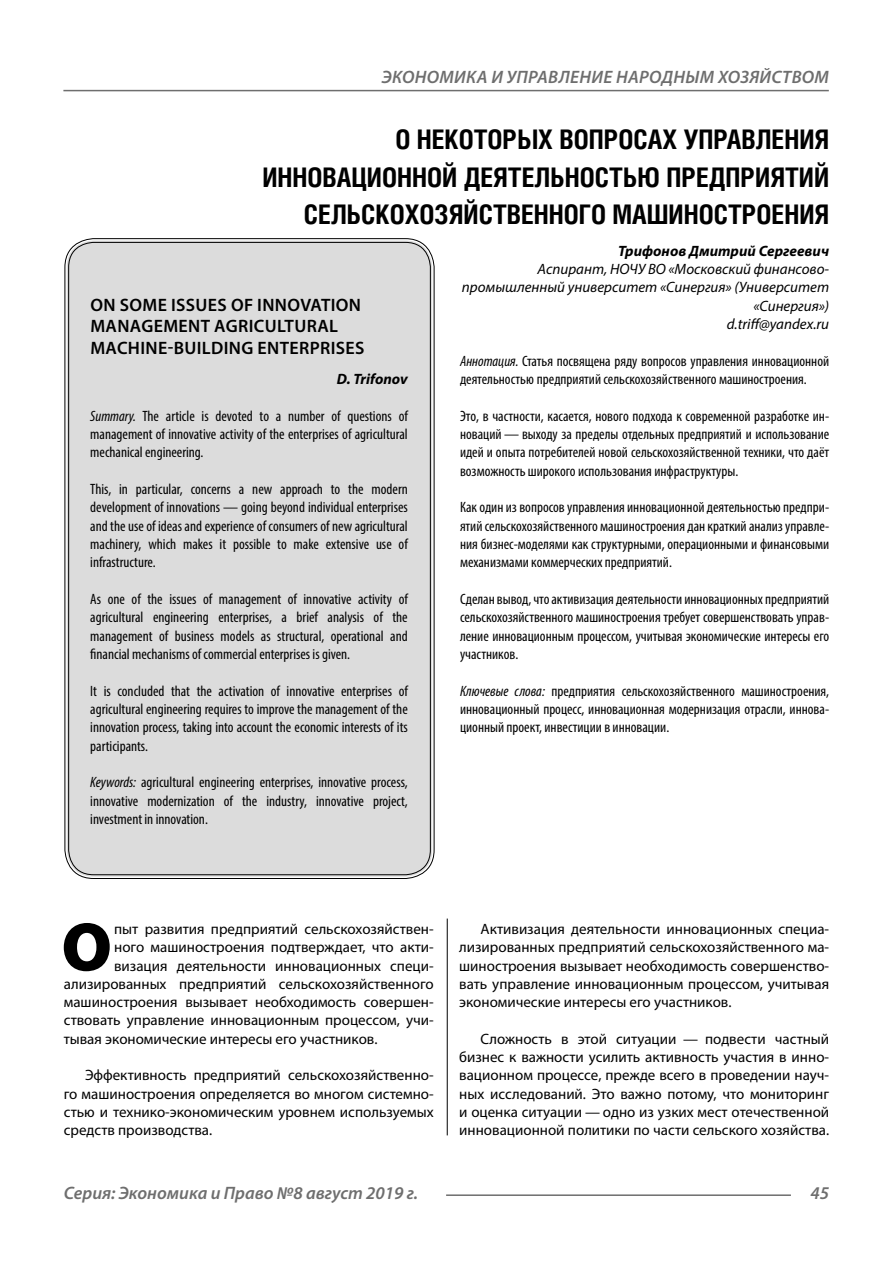
<style>
.page{position:relative;width:893px;height:1263px;background:#fff}
.page>*{position:absolute;margin:0;border:0;box-sizing:border-box;transform-origin:0 0}
.Bukvica{font:900 69.3px "Myriad Pro";color:#000}
.Header{font:700 27px/37.5px "Helios Cond C";color:#000;text-align:right}
.t1{font:italic 600 18px "Myriad Pro";color:#6e6e6e}
.Header-eng{font:600 18px/21.6px "Myriad Pro";letter-spacing:.02em;color:#000}
.Annotation-rus{font:condensed 15px/18.3px "Myriad Pro";color:#000;text-align:justify}
.Annotation-eng{font:condensed 15px/18.3px "Myriad Pro";color:#000;text-align:justify}
.Normal{font:15px/18.3px "Myriad Pro";color:#000;text-align:justify}
.Bukvica-2{font:15px "Myriad Pro";color:#000}
.Author-doc{font:italic 15px/18.3px "Myriad Pro";color:#000;text-align:right}
.Author{font:italic 700 15px "Myriad Pro";color:#000}
.Author-email{font:italic 15px "Myriad Pro";color:#000}
.Author-eng{font:italic 700 15px "Myriad Pro";color:#000}
.s1{font-style:italic}
</style>
<div class="page">
<hr style="left:447px;top:128px;width:1px;height:1007px;background:#000">
<div style="left:43px;top:0;width:786px;height:918px;background:#fff"></div>
<div style="left:67px;top:240px;width:365px;height:637px;background:#dcdcdc;border-radius:27px"></div>
<hr style="left:63px;top:90px;width:766px;height:1px;background:#6e6e6e">
<hr style="left:446px;top:1194px;width:345px;height:2px;background:#6e6e6e">
<p class="t1" style="left:382px;top:66px;width:24px">Экономика</p>
<p class="t1" style="left:491px;top:66px;width:37px">и управление</p>
<p class="t1" style="left:616px;top:66px;width:13px">народн</p>
<p class="t1" style="left:686px;top:66px;width:99px">ым хозяйством</p>
<p class="Header" style="left:262px;top:120px;width:568px">О НЕКОТОРЫХ ВОПРОСАХ УПРАВЛЕНИЯ<br>ИННОВАЦИОННОЙ ДЕЯТЕЛЬНОСТЬЮ ПРЕДПРИЯТИЙ<br>СЕЛЬСКОХОЗЯЙСТВЕННОГО МАШИНОСТРОЕНИЯ</p>
<p class="Author" style="left:618px;top:241px;width:212px">Трифонов Дмитрий Сергеевич</p>
<p class="Author-doc" style="left:462px;top:260px;width:369px">Аспирант, НОЧУ ВО «Московский финансово&shy;промышленный университет «Синергия» (Университет «Синергия»)</p>
<p class="Author-email" style="left:727px;top:315px;width:104px">d.triff@yandex.ru</p>
<p class="Annotation-rus" style="left:460px;top:351px;width:371px"><span class="s1">Аннотация.</span> Статья посвящена ряду вопросов управления инновационной деятельностью предприятий сельскохозяйственного машиностроения.</p>
<p class="Annotation-rus" style="left:460px;top:406px;width:371px">Это, в частности, касается, нового подхода к современной разработке ин&shy;новаций — выходу за пределы отдельных предприятий и использование идей и опыта потребителей новой сельскохозяйственной техники, что даёт возможность широкого использования инфраструктуры.</p>
<p class="Annotation-rus" style="left:460px;top:498px;width:371px">Как один из вопросов управления инновационной деятельностью предпри&shy;ятий сельскохозяйственного машиностроения дан краткий анализ управле&shy;ния бизнес-моделями как структурными, операционными и финансовыми механизмами коммерческих предприятий.</p>
<p class="Annotation-rus" style="left:460px;top:590px;width:371px">Сделан вывод, что активизация деятельности инновационных предприятий сельскохозяйственного машиностроения требует совершенствовать управ&shy;ление инновационным процессом, учитывая экономические интересы его участников.</p>
<p class="Annotation-rus" style="left:460px;top:681px;width:371px"><span class="s1">Ключевые слова:</span> предприятия сельскохозяйственного машиностроения, инновационный процесс, инновационная модернизация отрасли, иннова&shy;ционный проект, инвестиции в инновации.</p>
<p class="Header-eng" style="left:90px;top:293px;width:276px">ON SOME ISSUES OF INNOVATION<br>MANAGEMENT AGRICULTURAL<br>MACHINE-BUILDING ENTERPRISES</p>
<p class="Author-eng" style="left:337px;top:369px;width:72px">D. Trifonov</p>
<p class="Annotation-eng" style="left:90px;top:406px;width:319px"><span class="s1">Summary.</span> The article is devoted to a number of questions of management of innovative activity of the enterprises of agricultural mechanical engineering.</p>
<p class="Annotation-eng" style="left:90px;top:480px;width:319px">This, in particular, concerns a new approach to the modern development of innovations — going beyond individual enterprises and the use of ideas and experience of consumers of new agricultural machinery, which makes it possible to make extensive use of infrastructure.</p>
<p class="Annotation-eng" style="left:90px;top:590px;width:319px">As one of the issues of management of innovative activity of agricultural engineering enterprises, a brief analysis of the management of business models as structural, operational and financial mechanisms of commercial enterprises is given.</p>
<p class="Annotation-eng" style="left:90px;top:681px;width:319px">It is concluded that the activation of innovative enterprises of agricultural engineering requires to improve the management of the innovation process, taking into account the economic interests of its participants.</p>
<p class="Annotation-eng" style="left:90px;top:773px;width:319px"><span class="s1">Keywords:</span> agricultural engineering enterprises, innovative process, innovative modernization of the industry, innovative project, investment in innovation.</p>
<p class="Bukvica" style="left:61px;top:901px;width:52px">О</p>
<p class="Bukvica-2" style="left:114px;top:919px;width:321px">пыт развития предприятий сельскохозяйствен-</p>
<p class="Bukvica-2" style="left:114px;top:938px;width:321px">ного машиностроения подтверждает, что акти-</p>
<p class="Bukvica-2" style="left:114px;top:956px;width:321px">визация деятельности инновационных специ-</p>
<p class="Bukvica-2" style="left:64px;top:974px;width:371px">ализированных предприятий сельскохозяйственного</p>
<p class="Bukvica-2" style="left:64px;top:993px;width:371px">машиностроения вызывает необходимость совершен-</p>
<p class="Bukvica-2" style="left:64px;top:1011px;width:371px">ствовать управление инновационным процессом, учи-</p>
<p class="Bukvica-2" style="left:64px;top:1029px;width:315px">тывая экономические интересы его участников.</p>
<p class="Normal" style="left:64px;top:1066px;width:371px;text-indent:21px">Эффективность предприятий сельскохозяйственно&shy;го машиностроения определяется во многом системно&shy;стью и технико-экономическим уровнем используемых средств производства.</p>
<p class="Normal" style="left:459px;top:919px;width:371px;text-indent:21px">Активизация деятельности инновационных специа&shy;лизированных предприятий сельскохозяйственного ма&shy;шиностроения вызывает необходимость совершенство&shy;вать управление инновационным процессом, учитывая экономические интересы его участников.</p>
<p class="Normal" style="left:459px;top:1029px;width:371px;text-indent:21px">Сложность в этой ситуации — подвести частный бизнес к важности усилить активность участия в инно&shy;вационном процессе, прежде всего в проведении науч&shy;ных исследований. Это важно потому, что мониторинг и оценка ситуации — одно из узких мест отечественной инновационной политики по части сельского хозяйства.</p>
<p class="t1" style="left:64px;top:1182px;width:356px">Серия: Экономика и Право №8 август 2019 г.</p>
<p class="t1" style="left:810px;top:1182px;width:20px">45</p>
</div>
